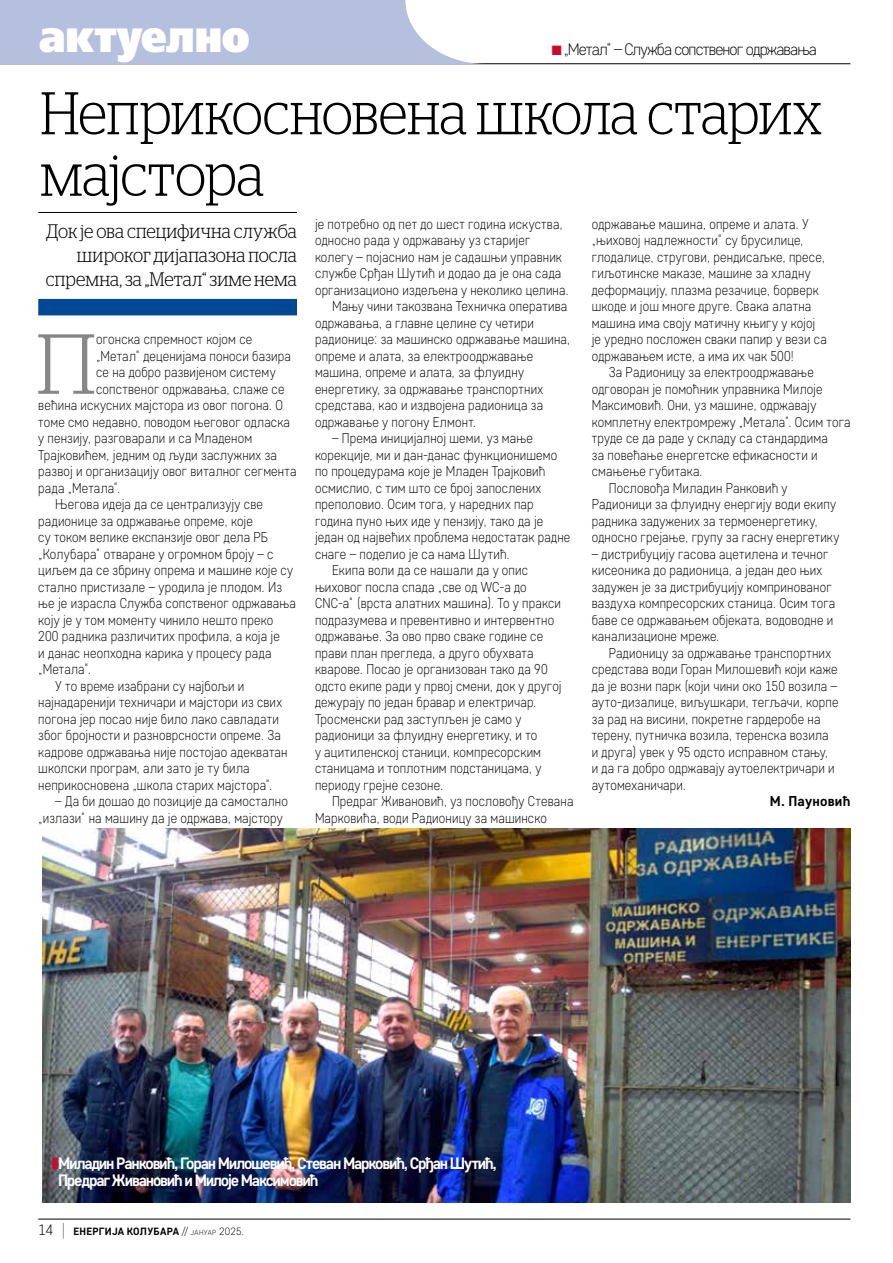
<style>
.page{position:relative;width:893px;height:1263px;background:#fff}
.page>*{position:absolute;margin:0;border:0;box-sizing:border-box;transform-origin:0 0}
.t1{font:300 84.9px "Stag LC";color:#878787}
.t2{font:300 60px/61.5px "Stag LC";letter-spacing:-.01em;color:#000;scale:.9 1}
.t3{font:45px "Free Set Extra Bold C";letter-spacing:-.015em;color:#fff;scale:.9 1}
.t4{font:300 19.5px/24px "Stag LC";letter-spacing:.005em;color:#000;text-align:right;scale:.9 1}
.t5{font:700 16.5px/16.5px "Core Sans D55";letter-spacing:-.075em;color:#fff}
.t6{font:300 16.5px "Core Sans D25";letter-spacing:-.055em;color:#000}
.t7{font:300 14.25px/16.5px "Core Sans D25";letter-spacing:.015em;color:#000;scale:.9 1}
.t8{font:700 14.25px "Core Sans D55";letter-spacing:.015em;color:#000}
.t9{font:700 10.5px "Core Sans D55";letter-spacing:.02em;color:#000}
.s1{color:#cc0931}
.s2{font-family:"Core Sans D25";font-weight:300;font-size:15px}
.s3{font-family:"Core Sans D15";font-weight:100;font-size:18px}
.s4{font-family:"Core Sans D25";font-weight:300}
.s5{font-family:"Core Sans D25";font-weight:300;font-size:7.35px}
</style>
<div class="page">
<hr style="left:38px;top:1219px;width:812px;height:1px;background:#000">
<hr style="left:0;top:63px;width:850px;height:1px;background:#000">
<hr style="left:38px;top:212px;width:259px;height:1px;background:#000">
<div style="left:38px;top:299px;width:259px;height:16px;background:#004893"></div>
<img style="left:43px;top:828px;width:807px;height:374px">
<svg style="left:0;top:0;width:486px;height:64px;background:#bec8e2"></svg>
<h3 class="t3" style="left:39px;top:10px;width:236px">актуелно</h3>
<p class="t6" style="left:552px;top:39px;width:267px"><span class="s1">■</span> „Метал“ – Служба сопственог одржавања</p>
<h2 class="t2" style="left:40px;top:77px;width:870px">Неприкосновена школа старих мајстора</h2>
<h3 class="t4" style="left:46px;top:217px;width:281px">Док је ова специфична служба широког дијапазона посла спремна, за „Метал“ зиме нема</h3>
<h1 class="t1" style="left:36px;top:302px;width:61px">П</h1>
<p class="t7" style="left:96px;top:331px;width:175px">огонска спремност којом се</p>
<p class="t7" style="left:96px;top:347px;width:218px">„Метал“ деценијама поноси базира</p>
<p class="t7" style="left:96px;top:364px;width:201px">се на добро развијеном систему</p>
<p class="t7" style="left:96px;top:380px;width:211px">сопственог одржавања, слаже се</p>
<p class="t7" style="left:38px;top:397px;width:273px">већина искусних мајстора из овог погона. О</p>
<p class="t7" style="left:38px;top:413px;width:281px">томе смо недавно, поводом његовог одласка</p>
<p class="t7" style="left:38px;top:430px;width:239px">у пензију, разговарали и са Младеном</p>
<p class="t7" style="left:38px;top:446px;width:267px">Трајковићем, једним од људи заслужних за</p>
<p class="t7" style="left:38px;top:463px;width:288px">развој и организацију овог виталног сегмента</p>
<p class="t7" style="left:38px;top:479px;width:93px">рада „Метала“.</p>
<p class="t7" style="left:55px;top:496px;width:232px">Његова идеја да се централизују све</p>
<p class="t7" style="left:38px;top:512px;width:240px">радионице за одржавање опреме, које</p>
<p class="t7" style="left:38px;top:529px;width:257px">су током велике експанзије овог дела РБ</p>
<p class="t7" style="left:38px;top:545px;width:263px">„Колубара“ отваране у огромном броју – с</p>
<p class="t7" style="left:38px;top:562px;width:284px">циљем да се збрину опрема и машине које су</p>
<p class="t7" style="left:38px;top:578px;width:272px">стално пристизале – уродила је плодом. Из</p>
<p class="t7" style="left:38px;top:595px;width:288px">ње је израсла Служба сопственог одржавања</p>
<p class="t7" style="left:38px;top:611px;width:263px">коју је у том моменту чинило нешто преко</p>
<p class="t7" style="left:38px;top:628px;width:270px">200 радника различитих профила, а која је</p>
<p class="t7" style="left:38px;top:644px;width:261px">и данас неопходна карика у процесу рада</p>
<p class="t7" style="left:38px;top:661px;width:60px">„Метала“.</p>
<p class="t7" style="left:55px;top:677px;width:212px">У то време изабрани су најбољи и</p>
<p class="t7" style="left:38px;top:694px;width:272px">најнадаренији техничари и мајстори из свих</p>
<p class="t7" style="left:38px;top:710px;width:269px">погона јер посао није било лако савладати</p>
<p class="t7" style="left:38px;top:727px;width:271px">због бројности и разноврсности опреме. За</p>
<p class="t7" style="left:38px;top:743px;width:278px">кадрове одржавања није постојао адекватан</p>
<p class="t7" style="left:38px;top:760px;width:236px">школски програм, али зато је ту била</p>
<p class="t7" style="left:38px;top:776px;width:262px">неприкосновена „школа старих мајстора“.</p>
<p class="t7" style="left:38px;top:793px;width:279px;text-indent:17px">– Да би дошао до позиције да самостално „излази“ на машину да је одржава, мајстору</p>
<p class="t7" style="left:315px;top:215px;width:277px">је потребно од пет до шест година искуства,</p>
<p class="t7" style="left:315px;top:232px;width:241px">односно рада у одржавању уз старијег</p>
<p class="t7" style="left:315px;top:248px;width:276px">колегу – појаснио нам је садашњи управник</p>
<p class="t7" style="left:315px;top:265px;width:275px">службе Срђан Шутић и додао да је она сада</p>
<p class="t7" style="left:315px;top:281px;width:283px">организационо издељена у неколико целина.</p>
<p class="t7" style="left:332px;top:298px;width:263px">Мању чини такозвана Техничка оператива</p>
<p class="t7" style="left:315px;top:314px;width:245px">одржавања, а главне целине су четири</p>
<p class="t7" style="left:315px;top:331px;width:285px">радионице: за машинско одржавање машина,</p>
<p class="t7" style="left:315px;top:347px;width:244px">опреме и алата, за електроодржавање</p>
<p class="t7" style="left:315px;top:364px;width:234px">машина, опреме и алата, за флуидну</p>
<p class="t7" style="left:315px;top:380px;width:255px">енергетику, за одржавање транспортних</p>
<p class="t7" style="left:315px;top:397px;width:255px">средстава, као и издвојена радионица за</p>
<p class="t7" style="left:315px;top:413px;width:181px">одржавање у погону Елмонт.</p>
<p class="t7" style="left:332px;top:430px;width:225px">– Према иницијалној шеми, уз мање</p>
<p class="t7" style="left:315px;top:446px;width:271px">корекције, ми и дан-данас функционишемо</p>
<p class="t7" style="left:315px;top:463px;width:258px">по процедурама које је Младен Трајковић</p>
<p class="t7" style="left:315px;top:479px;width:253px">осмислио, с тим што се број запослених</p>
<p class="t7" style="left:315px;top:496px;width:244px">преполовио. Осим тога, у наредних пар</p>
<p class="t7" style="left:315px;top:512px;width:255px">година пуно њих иде у пензију, тако да је</p>
<p class="t7" style="left:315px;top:529px;width:285px">један од највећих проблема недостатак радне</p>
<p class="t7" style="left:315px;top:545px;width:218px">снаге – поделио је са нама Шутић.</p>
<p class="t7" style="left:332px;top:562px;width:219px">Екипа воли да се нашали да у опис</p>
<p class="t7" style="left:315px;top:578px;width:237px">њиховог посла спада „све од WC-a до</p>
<p class="t7" style="left:315px;top:595px;width:275px">CNC-a“ (врста алатних машина). То у пракси</p>
<p class="t7" style="left:315px;top:611px;width:267px">подразумева и превентивно и интервентно</p>
<p class="t7" style="left:315px;top:628px;width:255px">одржавање. За ово прво сваке године се</p>
<p class="t7" style="left:315px;top:644px;width:244px">прави план прегледа, а друго обухвата</p>
<p class="t7" style="left:315px;top:661px;width:260px">кварове. Посао је организован тако да 90</p>
<p class="t7" style="left:315px;top:677px;width:275px">одсто екипе ради у првој смени, док у другој</p>
<p class="t7" style="left:315px;top:694px;width:248px">дежурају по један бравар и електричар.</p>
<p class="t7" style="left:315px;top:710px;width:231px">Тросменски рад заступљен је само у</p>
<p class="t7" style="left:315px;top:727px;width:249px">радионици за флуидну енергетику, и то</p>
<p class="t7" style="left:315px;top:743px;width:253px">у ацитиленској станици, компресорским</p>
<p class="t7" style="left:315px;top:760px;width:253px">станицама и топлотним подстаницама, у</p>
<p class="t7" style="left:315px;top:776px;width:144px">периоду грејне сезоне.</p>
<p class="t7" style="left:332px;top:793px;width:270px">Предраг Живановић, уз пословођу Стевана</p>
<p class="t7" style="left:315px;top:809px;width:259px">Марковића, води Радионицу за машинско</p>
<p class="t7" style="left:592px;top:215px;width:263px">одржавање машина, опреме и алата. У „њиховој надлежности“ су брусилице, глодалице, стругови, рендисаљке, пресе, гиљотинске маказе, машине за хладну деформацију, плазма резачице, борверк шкоде и још многе друге. Свака алатна машина има своју матичну књигу у којој је уредно посложен сваки папир у вези са одржавањем исте, а има их чак 500!</p>
<p class="t7" style="left:609px;top:364px;width:229px">За Радионицу за електроодржавање</p>
<p class="t7" style="left:592px;top:380px;width:258px">одговоран је помоћник управника Милоје</p>
<p class="t7" style="left:592px;top:397px;width:251px">Максимовић. Они, уз машине, одржавају</p>
<p class="t7" style="left:592px;top:413px;width:289px">комплетну електромрежу „Метала“. Осим тога</p>
<p class="t7" style="left:592px;top:430px;width:264px">труде се да раде у складу са стандардима</p>
<p class="t7" style="left:592px;top:446px;width:252px">за повећање енергетске ефикасности и</p>
<p class="t7" style="left:592px;top:463px;width:125px">смањење губитака.</p>
<p class="t7" style="left:609px;top:479px;width:200px">Пословођа Миладин Ранковић у</p>
<p class="t7" style="left:592px;top:496px;width:273px">Радионици за флуидну енергију води екипу</p>
<p class="t7" style="left:592px;top:512px;width:253px">радника задужених за термоенергетику,</p>
<p class="t7" style="left:592px;top:529px;width:277px">односно грејање, групу за гасну енергетику</p>
<p class="t7" style="left:592px;top:545px;width:272px">– дистрибуцију гасова ацетилена и течног кисеоника до радионица, а један део њих задужен је за дистрибуцију компринованог ваздуха компресорских станица. Осим тога баве се одржавањем објеката, водоводне и канализационе мреже.</p>
<p class="t7" style="left:592px;top:644px;width:276px;text-indent:17px">Радионицу за одржавање транспортних средстава води Горан Милошевић који каже да је возни парк (који чини око 150 возила – ауто-дизалице, виљушкари, тегљачи, корпе за рад на висини, покретне гардеробе на терену, путничка возила, теренска возила и друга) увек у 95 одсто исправном стању,<br>и да га добро одржавају аутоелектричари и аутомеханичари.</p>
<p class="t8" style="left:770px;top:792px;width:82px">М. Пауновић</p>
<p class="t5" style="left:58px;top:1155px;width:440px;text-indent:-6px"><span class="s1">❚</span>Миладин Ранковић, Горан Милошевић, Стеван Марковић, Срђан Шутић,<br>Предраг Живановић и Милоје Максимовић</p>
<p class="t9" style="left:38px;top:1225px;width:207px"><span class="s2">14</span> <span class="s3">|</span> ЕНЕРГИЈА КОЛУБАРА <span class="s4">//</span> <span class="s5">јануар</span> <span class="s4">2025.</span></p>
</div>
